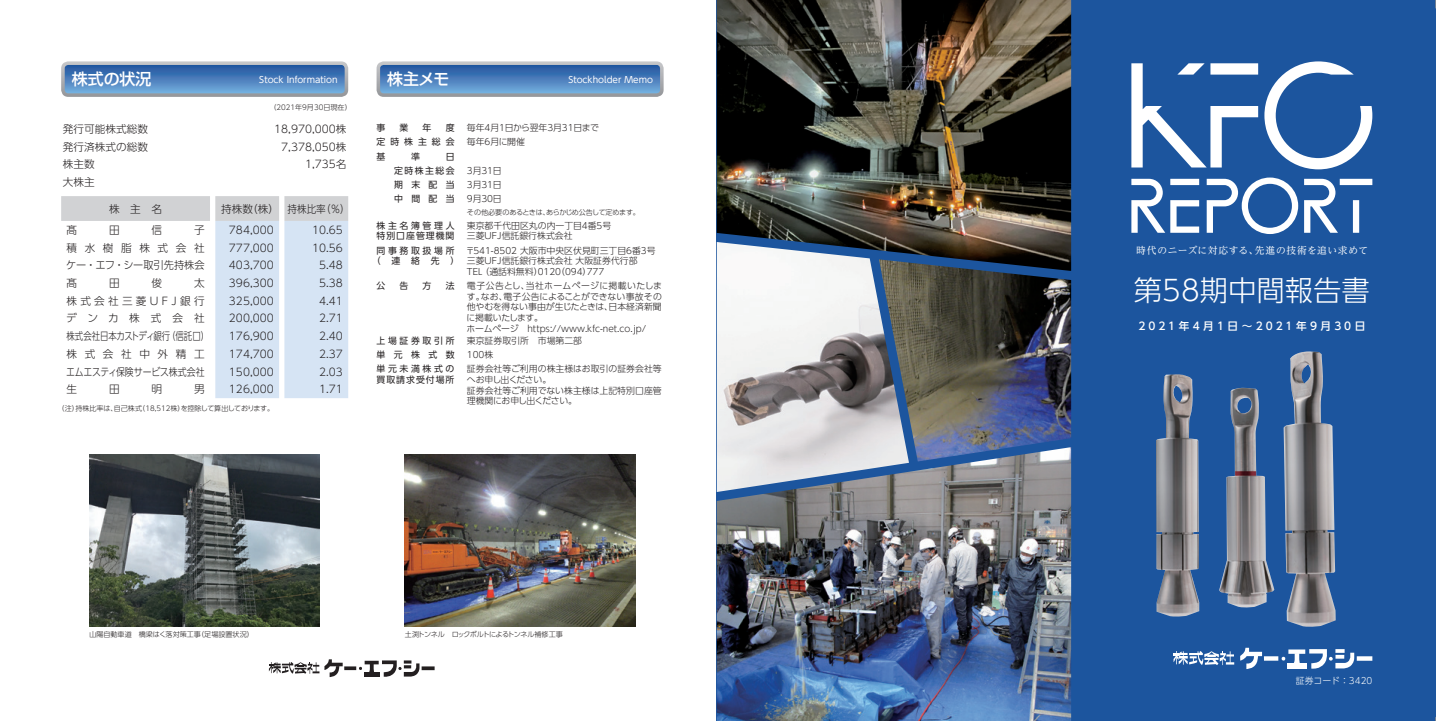
<style>
.page{position:relative;width:1436px;height:721px;background:#fff}
.page>*{position:absolute;margin:0;border:0;box-sizing:border-box;transform-origin:0 0}
.t1{font:300 28.38px "UD Shin Go Pro";color:#fff}
.t2{font:500 16px "Shin Go Pr 5";color:#fff}
.t3{font:300 10.62px "UD Shin Go Pr 6";color:#231f20}
.t4{font:500 10.62px "UD Shin Go Pro";letter-spacing:.315em;color:#fff}
.t5{font:300 10.62px "UD Shin Go Pr 6";letter-spacing:-.02em;color:#231f20;scale:.79 1}
.t6{font:300 10.62px "UD Shin Go Pr 6";letter-spacing:.715em;color:#231f20}
.t7{font:300 10.62px "UD Shin Go Pr 6";letter-spacing:-.03em;color:#231f20;scale:.84 1}
.t8{font:300 10.62px "UD Shin Go Pr 6";color:#231f20;scale:.96 1}
.t9{font:300 10.62px "UD Shin Go Pr 6";letter-spacing:.305em;color:#231f20}
.t10{font:300 10.62px "UD Shin Go Pr 6";letter-spacing:1.01em;color:#231f20}
.t11{font:9.75px "UD Reimin Pro";letter-spacing:.065em;color:#fff}
.t12{font:300 8.88px/10.6px "UD Shin Go Pr 6";color:#231f20}
.t13{font:8.88px/14.1px "UD Shin Go Pr 6";letter-spacing:.3em;color:#231f20;text-align:right}
.t14{font:8.88px "UD Shin Go Pro";color:#fff}
.t15{font:8.88px/10.6px "UD Shin Go Pr 6";letter-spacing:.115em;color:#231f20}
.t16{font:300 8.88px "UD Shin Go Pr 6";letter-spacing:-.02em;color:#231f20}
.t17{font:300 8.88px "UD Shin Go Pro";color:#fff}
.t18{font:300 7.12px "UD Shin Go Pr 6";letter-spacing:-.02em;color:#231f20}
.t19{font:300 7.12px "UD Shin Go Pr 6";letter-spacing:-.04em;color:#231f20}
.t20{font:300 7.12px "UD Shin Go Pro";color:#231f20}
.t21{font:300 7.12px "UD Shin Go Pro";letter-spacing:-.075em;color:#231f20}
.t22{font:300 7.12px "UD Shin Go Pr 6";color:#231f20}
</style>
<div class="page">
<div style="left:717px;top:0;width:719px;height:721px;background:#1c559e"></div>
<img style="left:717px;top:461px;width:354px;height:260px">
<img style="left:717px;top:0;width:354px;height:259px">
<img style="left:717px;top:242px;width:192px;height:250px">
<img style="left:879px;top:259px;width:192px;height:202px">
<svg style="left:422px;top:666px;width:13px;height:4px"></svg>
<svg style="left:382px;top:660px;width:37px;height:17px"></svg>
<hr style="left:364px;top:672px;width:16px;height:4px;background:#231f20">
<svg style="left:369px;top:664px;width:5px;height:8px"></svg>
<hr style="left:365px;top:661px;width:14px;height:3px;background:#231f20">
<svg style="left:344px;top:666px;width:12px;height:4px"></svg>
<svg style="left:269px;top:659px;width:74px;height:18px"></svg>
<img style="left:405px;top:455px;width:230px;height:172px">
<img style="left:90px;top:455px;width:230px;height:172px">
<svg style="left:61px;top:196px;width:287px;height:202px"></svg>
<div style="left:1357px;top:656px;width:15px;height:5px;background:#fff"></div>
<svg style="left:1309px;top:649px;width:45px;height:20px"></svg>
<div style="left:1287px;top:663px;width:19px;height:5px;background:#fff"></div>
<svg style="left:1294px;top:654px;width:6px;height:9px"></svg>
<div style="left:1288px;top:649px;width:17px;height:5px;background:#fff"></div>
<svg style="left:1281px;top:657px;width:4px;height:3px"></svg>
<svg style="left:1264px;top:656px;width:14px;height:4px"></svg>
<svg style="left:1240px;top:648px;width:22px;height:21px"></svg>
<svg style="left:1173px;top:651px;width:61px;height:15px"></svg>
<svg style="left:1264px;top:61px;width:108px;height:108px"></svg>
<svg style="left:1131px;top:63px;width:127px;height:104px"></svg>
<svg style="left:1304px;top:179px;width:68px;height:54px"></svg>
<svg style="left:1131px;top:179px;width:68px;height:54px"></svg>
<svg style="left:1207px;top:177px;width:91px;height:57px"></svg>
<svg style="left:61px;top:61px;width:287px;height:36px;background:#628cbb"></svg>
<svg style="left:377px;top:61px;width:287px;height:36px;background:#628cbb"></svg>
<img style="left:1156px;top:351px;width:180px;height:276px">
<h2 class="t2" style="left:72px;top:66px;width:81px">株式の状況</h2>
<p class="t14" style="left:259px;top:72px;width:80px">Stock Information</p>
<h2 class="t2" style="left:387px;top:66px;width:64px">株主メモ</h2>
<p class="t14" style="left:568px;top:72px;width:86px">Stockholder Memo</p>
<p class="t22" style="left:269px;top:102px;width:84px">（2021年9月30日現在）</p>
<p class="t3" style="left:63px;top:120px;width:87px">発行可能株式総数</p>
<p class="t3" style="left:274px;top:120px;width:74px">18,970,000株</p>
<p class="t3" style="left:63px;top:138px;width:87px">発行済株式の総数</p>
<p class="t3" style="left:281px;top:138px;width:67px">7,378,050株</p>
<p class="t3" style="left:63px;top:156px;width:33px">株主数</p>
<p class="t3" style="left:305px;top:156px;width:43px">1,735名</p>
<p class="t3" style="left:63px;top:173px;width:33px">大株主</p>
<p class="t3" style="left:109px;top:200px;width:55px">株　主　名</p>
<p class="t3" style="left:221px;top:200px;width:130px">持株数（株） 持株比率（％）</p>
<p class="t3" style="left:66px;top:221px;width:12px">髙</p>
<p class="t3" style="left:109px;top:221px;width:12px">田</p>
<p class="t3" style="left:152px;top:221px;width:12px">信</p>
<p class="t3" style="left:194px;top:221px;width:12px">子</p>
<p class="t3" style="left:229px;top:221px;width:46px">784,000</p>
<p class="t3" style="left:312px;top:221px;width:32px">10.65</p>
<p class="t6" style="left:66px;top:239px;width:140px">積水樹脂株式会社</p>
<p class="t3" style="left:229px;top:239px;width:46px">777,000</p>
<p class="t3" style="left:312px;top:239px;width:32px">10.56</p>
<p class="t8" style="left:66px;top:257px;width:146px">ケー・エフ・シー取引先持株会</p>
<p class="t3" style="left:229px;top:257px;width:46px">403,700</p>
<p class="t3" style="left:319px;top:257px;width:25px">5.48</p>
<p class="t3" style="left:66px;top:274px;width:12px">髙</p>
<p class="t3" style="left:109px;top:274px;width:12px">田</p>
<p class="t3" style="left:152px;top:274px;width:12px">俊</p>
<p class="t3" style="left:194px;top:274px;width:12px">太</p>
<p class="t3" style="left:229px;top:274px;width:46px">396,300</p>
<p class="t3" style="left:319px;top:274px;width:25px">5.38</p>
<p class="t9" style="left:66px;top:292px;width:140px">株式会社三菱UFJ銀行</p>
<p class="t3" style="left:229px;top:292px;width:46px">325,000</p>
<p class="t3" style="left:319px;top:292px;width:25px">4.41</p>
<p class="t10" style="left:66px;top:310px;width:140px">デンカ株式会社</p>
<p class="t3" style="left:229px;top:310px;width:46px">200,000</p>
<p class="t3" style="left:319px;top:310px;width:25px">2.71</p>
<p class="t5" style="left:66px;top:327px;width:182px">株式会社日本カストディ銀行（信託口）</p>
<p class="t3" style="left:229px;top:327px;width:46px">176,900</p>
<p class="t3" style="left:319px;top:327px;width:25px">2.40</p>
<p class="t6" style="left:66px;top:345px;width:140px">株式会社中外精工</p>
<p class="t3" style="left:229px;top:345px;width:46px">174,700</p>
<p class="t3" style="left:319px;top:345px;width:25px">2.37</p>
<p class="t7" style="left:66px;top:363px;width:166px">エムエスティ保険サービス株式会社</p>
<p class="t3" style="left:229px;top:363px;width:46px">150,000</p>
<p class="t3" style="left:319px;top:363px;width:25px">2.03</p>
<p class="t3" style="left:66px;top:381px;width:12px">生</p>
<p class="t3" style="left:109px;top:381px;width:12px">田</p>
<p class="t3" style="left:152px;top:381px;width:12px">明</p>
<p class="t3" style="left:194px;top:381px;width:12px">男</p>
<p class="t3" style="left:229px;top:381px;width:46px">126,000</p>
<p class="t3" style="left:319px;top:381px;width:25px">1.71</p>
<p class="t18" style="left:58px;top:403px;width:218px">（注）持株比率は、自己株式（18,512株）を控除して算出しております。</p>
<p class="t13" style="left:377px;top:121px;width:10px">事</p>
<p class="t13" style="left:400px;top:121px;width:10px">業</p>
<p class="t13" style="left:423px;top:121px;width:10px">年</p>
<p class="t13" style="left:446px;top:121px;width:10px">度</p>
<p class="t16" style="left:467px;top:121px;width:134px">毎年4月1日から翌年3月31日まで</p>
<p class="t13" style="left:377px;top:135px;width:79px">定時株主総会</p>
<p class="t12" style="left:467px;top:136px;width:60px">毎年6月に開催</p>
<p class="t13" style="left:377px;top:149px;width:10px">基</p>
<p class="t13" style="left:411px;top:149px;width:10px">準</p>
<p class="t13" style="left:394px;top:149px;width:62px">日<br>定時株主総会</p>
<p class="t12" style="left:467px;top:165px;width:36px">3月31日</p>
<p class="t13" style="left:394px;top:177px;width:62px">期末配当</p>
<p class="t12" style="left:467px;top:179px;width:36px">3月31日</p>
<p class="t13" style="left:394px;top:191px;width:62px">中間配当</p>
<p class="t12" style="left:467px;top:193px;width:36px">9月30日</p>
<p class="t19" style="left:467px;top:206px;width:175px">その他必要のあるときは、あらかじめ公告して定めます。</p>
<p class="t15" style="left:377px;top:220px;width:79px">株主名簿管理人特別口座管理機関</p>
<p class="t12" style="left:467px;top:220px;width:146px">東京都千代田区丸の内一丁目4番5号三菱UFJ信託銀行株式会社</p>
<p class="t13" style="left:372px;top:245px;width:89px;line-height:10.6px;text-align:center">同事務取扱場所（連絡先）</p>
<p class="t12" style="left:466px;top:244px;width:191px">〒541-8502-大阪市中央区伏見町三丁目6番3号三菱UFJ信託銀行株式会社大阪証券代行部<br>TEL（通話料無料）0120（094）777</p>
<p class="t13" style="left:377px;top:278px;width:10px">公</p>
<p class="t13" style="left:400px;top:278px;width:10px">告</p>
<p class="t13" style="left:423px;top:278px;width:10px">方</p>
<p class="t13" style="left:446px;top:278px;width:10px">法</p>
<p class="t12" style="left:467px;top:280px;width:197px">電子公告とし、当社ホームページに掲載いたします。なお、電子公告によることができない事故その他やむを得ない事由が生じたときは、日本経済新聞に掲載いたします。<br>ホームページ　https://www.kfc-net.co.jp/</p>
<p class="t13" style="left:377px;top:333px;width:79px">上場証券取引所</p>
<p class="t12" style="left:467px;top:335px;width:117px">東京証券取引所　市場第二部</p>
<p class="t13" style="left:377px;top:347px;width:79px">単元株式数</p>
<p class="t12" style="left:467px;top:349px;width:28px">100株</p>
<p class="t15" style="left:377px;top:363px;width:79px">単元未満株式の買取請求受付場所</p>
<p class="t12" style="left:467px;top:363px;width:196px">証券会社等ご利用の株主様はお取引の証券会社等へお申し出ください。<br>証券会社等ご利用でない株主様は上記特別口座管理機関にお申し出ください。</p>
<p class="t20" style="left:90px;top:628px;width:166px">山陽自動車道　橋梁はく落対策工事（足場設置状況）</p>
<p class="t21" style="left:405px;top:628px;width:159px">土渕トンネル　ロックボルトによるトンネル補修工事</p>
<p class="t11" style="left:1136px;top:243px;width:234px">時代のニーズに対応する、先進の技術を追い求めて</p>
<h1 class="t1" style="left:1134px;top:267px;width:237px">第58期中間報告書</h1>
<p class="t4" style="left:1138px;top:317px;width:228px">2021年4月1日〜2021年9月30日</p>
<p class="t17" style="left:1296px;top:673px;width:78px">証券コード：3420</p>
</div>
